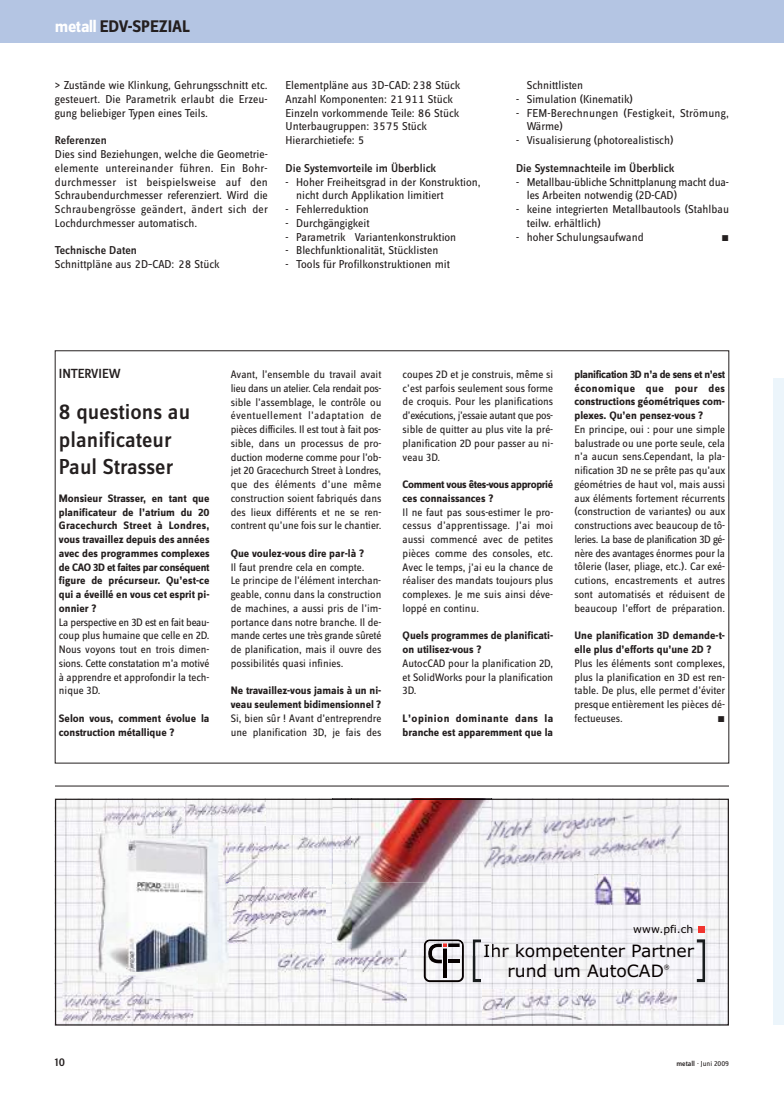
<style>
.page{position:relative;width:784px;height:1099px;background:#fff}
.page>*{position:absolute;margin:0;border:0;box-sizing:border-box;transform-origin:0 0}
.t1{font:500 22.5px/27.5px "Zine Sans Dis";color:#241f1f}
.t2{font:700 17.5px "Zine Sans Dis";color:#241f1f}
.t3{font:17px/20.4px "Verdana+T42+NBXYXV";color:#060000;text-align:center}
.t4{font:500 13.75px "Zine Sans Dis";letter-spacing:-.005em;color:#241f1f}
.t5{font:11.88px/13.8px "Zine Sans Dis";color:#241f1f}
.t6{font:11.88px/13.8px "Zine Sans Dis Regular Roman Tf";color:#241f1f}
.t7{font:500 11.88px "Zine Sans Dis";color:#241f1f}
.t8{font:11.25px/13.8px "Zine Sans Dis";color:#241f1f;text-align:justify}
.t9{font:700 11.25px/13.8px "Zine Sans Dis";color:#241f1f}
.t10{font:700 11.25px/13.8px "Zine Sans Dis";letter-spacing:-.03em;color:#241f1f}
.t11{font:10.75px "Verdana+T42+NBXYXV";color:#060000}
.t12{font:8.75px "Zine Sans Dis Regular Roman Exp";color:#241f1f}
.t13{font:7.5px "Zine Sans Dis";color:#241f1f}
.t14{font:5.88px "Verdana+T42+NBXYXV";color:#060000}
.s1{color:#fff}
.s2{font-weight:500}
</style>
<div class="page">
<div style="left:0;top:0;width:783px;height:43px;background:#b4c5e3"></div>
<div style="left:772px;top:378px;width:11px;height:646px;background:#ecf5fb"></div>
<img style="left:57px;top:800px;width:669px;height:223px">
<svg style="left:696px;top:939px;width:8px;height:43px"></svg>
<div style="left:698px;top:926px;width:6px;height:7px;background:#f1342e"></div>
<svg style="left:423px;top:939px;width:40px;height:43px"></svg>
<div style="left:55px;top:798px;width:673px;height:227px;border:1px solid #241f1f"></div>
<svg style="left:166px;top:825px;width:16px;height:3px"></svg>
<img style="left:103px;top:802px;width:162px;height:23px">
<img style="left:96px;top:828px;width:133px;height:163px">
<img style="left:332px;top:800px;width:159px;height:82px">
<img style="left:222px;top:835px;width:110px;height:47px">
<svg style="left:332px;top:798px;width:19px;height:2px"></svg>
<img style="left:479px;top:820px;width:26px;height:49px">
<img style="left:351px;top:835px;width:9px;height:47px">
<img style="left:351px;top:798px;width:140px;height:2px">
<img style="left:505px;top:809px;width:154px;height:58px">
<img style="left:594px;top:874px;width:46px;height:30px">
<img style="left:659px;top:804px;width:25px;height:50px">
<img style="left:63px;top:975px;width:130px;height:46px">
<svg style="left:222px;top:882px;width:7px;height:2px"></svg>
<img style="left:229px;top:882px;width:103px;height:2px">
<img style="left:277px;top:948px;width:129px;height:54px">
<img style="left:332px;top:884px;width:19px;height:72px">
<img style="left:227px;top:886px;width:99px;height:57px">
<svg style="left:472px;top:939px;width:19px;height:43px"></svg>
<img style="left:482px;top:989px;width:194px;height:30px">
<svg style="left:332px;top:882px;width:28px;height:2px"></svg>
<img style="left:351px;top:947px;width:133px;height:9px">
<hr style="left:55px;top:785px;width:673px;height:1px;background:#241f1f">
<h2 class="t2" style="left:55px;top:20px;width:137px"><span class="s1">metall</span> EDV-SPEZIAL</h2>
<p class="t5" style="left:55px;top:79px;width:214px;text-align:justify">&gt; Zustände wie Klinkung, Gehrungsschnitt etc. gesteuert. Die Parametrik erlaubt die Erzeu&shy;gung beliebiger Typen eines Teils.</p>
<p class="t7" style="left:55px;top:136px;width:53px">Referenzen</p>
<p class="t5" style="left:55px;top:148px;width:214px;text-align:justify">Dies sind Beziehungen, welche die Geometrie&shy;elemente untereinander führen. Ein Bohr&shy;durchmesser ist beispielsweise auf den Schraubendurchmesser referenziert. Wird die Schraubengrösse geändert, ändert sich der Lochdurchmesser automatisch.</p>
<p class="t7" style="left:55px;top:246px;width:83px">Technische Daten</p>
<p class="t6" style="left:55px;top:258px;width:166px">Schnittpläne aus 2D–CAD: 28 Stück</p>
<p class="t6" style="left:285px;top:79px;width:176px">Elementpläne aus 3D–CAD: 238 Stück<br>Anzahl Komponenten: 21 911 Stück<br>Einzeln vorkommende Teile: 86 Stück<br>Unterbaugruppen: 3575 Stück<br>Hierarchietiefe: 5</p>
<p class="t7" style="left:285px;top:163px;width:152px">Die Systemvorteile im Überblick</p>
<p class="t5" style="left:296px;top:176px;width:186px;text-indent:-11px">- Hoher Freiheitsgrad in der Konstruktion, nicht durch Applikation limitiert</p>
<p class="t5" style="left:285px;top:203px;width:85px">- Fehlerreduktion</p>
<p class="t5" style="left:285px;top:217px;width:85px">- Durchgängigkeit</p>
<p class="t5" style="left:285px;top:231px;width:172px">- Parametrik Variantenkonstruktion</p>
<p class="t5" style="left:285px;top:244px;width:154px">- Blechfunktionalität, Stücklisten</p>
<p class="t5" style="left:285px;top:258px;width:166px">- Tools für Profilkonstruktionen mit</p>
<p class="t5" style="left:526px;top:79px;width:58px">Schnittlisten</p>
<p class="t5" style="left:516px;top:93px;width:118px">- Simulation (Kinematik)</p>
<p class="t5" style="left:526px;top:107px;width:203px;text-indent:-11px">- FEM-Berechnungen (Festigkeit, Strömung,<br>Wärme)</p>
<p class="t5" style="left:516px;top:134px;width:159px">- Visualisierung (photorealistisch)</p>
<p class="t7" style="left:516px;top:163px;width:160px">Die Systemnachteile im Überblick</p>
<p class="t5" style="left:526px;top:176px;width:203px;text-indent:-11px">- Metallbau-übliche Schnittplanung macht dua&shy;les Arbeiten notwendig (2D-CAD)</p>
<p class="t5" style="left:526px;top:203px;width:203px;text-indent:-11px">- keine integrierten Metallbautools (Stahlbau teilw. erhältlich)</p>
<p class="t5" style="left:516px;top:231px;width:129px">- hoher Schulungsaufwand</p>
<p class="t12" style="left:721px;top:235px;width:9px">m</p>
<p class="t4" style="left:59px;top:368px;width:63px">INTERVIEW</p>
<h1 class="t1" style="left:59px;top:400px;width:133px">8 questions au planificateur<br>Paul Strasser</h1>
<p class="t9" style="left:59px;top:492px;width:152px;text-align:justify">Monsieur Strasser, en tant que planificateur de l’atrium du 20<br>Gracechurch Street à Londres, vous travaillez depuis des années avec des programmes complexes de CAO 3D et faites par conséquent figure de précurseur. Qu’est-ce qui a éveillé en vous cet esprit pi&shy;onnier ?</p>
<p class="t8" style="left:59px;top:616px;width:152px">La perspective en 3D est en fait beau&shy;coup plus humaine que celle en 2D.<br>Nous voyons tout en trois dimen&shy;sions. Cette constatation m’a motivé à apprendre et approfondir la tech&shy;nique 3D.</p>
<p class="t9" style="left:59px;top:712px;width:152px">Selon vous, comment évolue la construction métallique ?</p>
<p class="t8" style="left:231px;top:368px;width:152px">Avant, l’ensemble du travail avait lieu dans un atelier. Cela rendait pos&shy;sible l’assemblage, le contrôle ou éventuellement l’adaptation de pièces difficiles. Il est tout à fait pos&shy;sible, dans un processus de pro&shy;duction moderne comme pour l’ob&shy;jet 20 Gracechurch Street à Londres, que des éléments d’une même construction soient fabriqués dans des lieux différents et ne se ren&shy;contrent qu’une fois sur le chantier.</p>
<p class="t9" style="left:231px;top:547px;width:135px">Que voulez-vous dire par-là ?</p>
<p class="t8" style="left:231px;top:561px;width:152px;text-align:left">Il faut prendre cela en compte.<br>Le principe de l’élément interchan&shy;geable, connu dans la construction de machines, a aussi pris de l’im&shy;portance dans notre branche. Il de&shy;mande certes une très grande sûreté de planification, mais il ouvre des possibilités quasi infinies.</p>
<p class="t9" style="left:231px;top:684px;width:152px">Ne travaillez-vous jamais à un ni&shy;veau seulement bidimensionnel ?</p>
<p class="t8" style="left:231px;top:712px;width:152px">Si, bien sûr ! Avant d’entreprendre une planification 3D, je fais des</p>
<p class="t8" style="left:402px;top:368px;width:152px">coupes 2D et je construis, même si c’est parfois seulement sous forme de croquis. Pour les planifications d’exécutions, j’essaie autant que pos&shy;sible de quitter au plus vite la pré&shy;planification 2D pour passer au ni&shy;veau 3D.</p>
<p class="t10" style="left:402px;top:478px;width:152px">Comment vous êtes-vous approprié ces connaissances ?</p>
<p class="t8" style="left:402px;top:506px;width:152px">Il ne faut pas sous-estimer le pro&shy;cessus d’apprentissage. J’ai moi aussi commencé avec de petites pièces comme des consoles, etc.<br>Avec le temps, j’ai eu la chance de réaliser des mandats toujours plus complexes. Je me suis ainsi déve&shy;loppé en continu.</p>
<p class="t9" style="left:402px;top:629px;width:152px">Quels programmes de planificati&shy;on utilisez-vous ?</p>
<p class="t8" style="left:402px;top:657px;width:152px">AutocCAD pour la planification 2D, et SolidWorks pour la planification 3D.</p>
<p class="t9" style="left:402px;top:712px;width:152px">L’opinion dominante dans la branche est apparemment que la</p>
<p class="t9" style="left:574px;top:368px;width:152px;text-align:justify">planification 3D n’a de sens et n’est économique que pour des constructions géométriques com&shy;plexes. Qu’en pensez-vous ?</p>
<p class="t8" style="left:574px;top:423px;width:152px">En principe, oui : pour une simple balustrade ou une porte seule, cela n’a aucun sens.Cependant, la pla&shy;nification 3D ne se prête pas qu’aux géométries de haut vol, mais aussi aux éléments fortement récurrents (construction de variantes) ou aux constructions avec beaucoup de tô&shy;leries. La base de planification 3D gé&shy;nère des avantages énormes pour la tôlerie (laser, pliage, etc.). Car exé&shy;cutions, encastrements et autres sont automatisés et réduisent de beaucoup l’effort de préparation.</p>
<p class="t9" style="left:574px;top:629px;width:152px">Une planification 3D demande-t&shy;elle plus d’efforts qu’une 2D ?</p>
<p class="t8" style="left:574px;top:657px;width:152px">Plus les éléments sont complexes, plus la planification en 3D est ren&shy;table. De plus, elle permet d’éviter presque entièrement les pièces dé&shy;fectueuses.</p>
<p class="t12" style="left:717px;top:716px;width:9px">m</p>
<p class="t11" style="left:633px;top:923px;width:61px">www.pfi.ch</p>
<h3 class="t3" style="left:483px;top:940px;width:212px">Ihr kompetenter Partner rund um AutoCAD</h3>
<p class="t14" style="left:663px;top:963px;width:7px">®</p>
<p class="t7" style="left:55px;top:1057px;width:11px">10</p>
<p class="t13" style="left:676px;top:1060px;width:54px"><span class="s2">metall</span> · Juni 2009</p>
</div>
